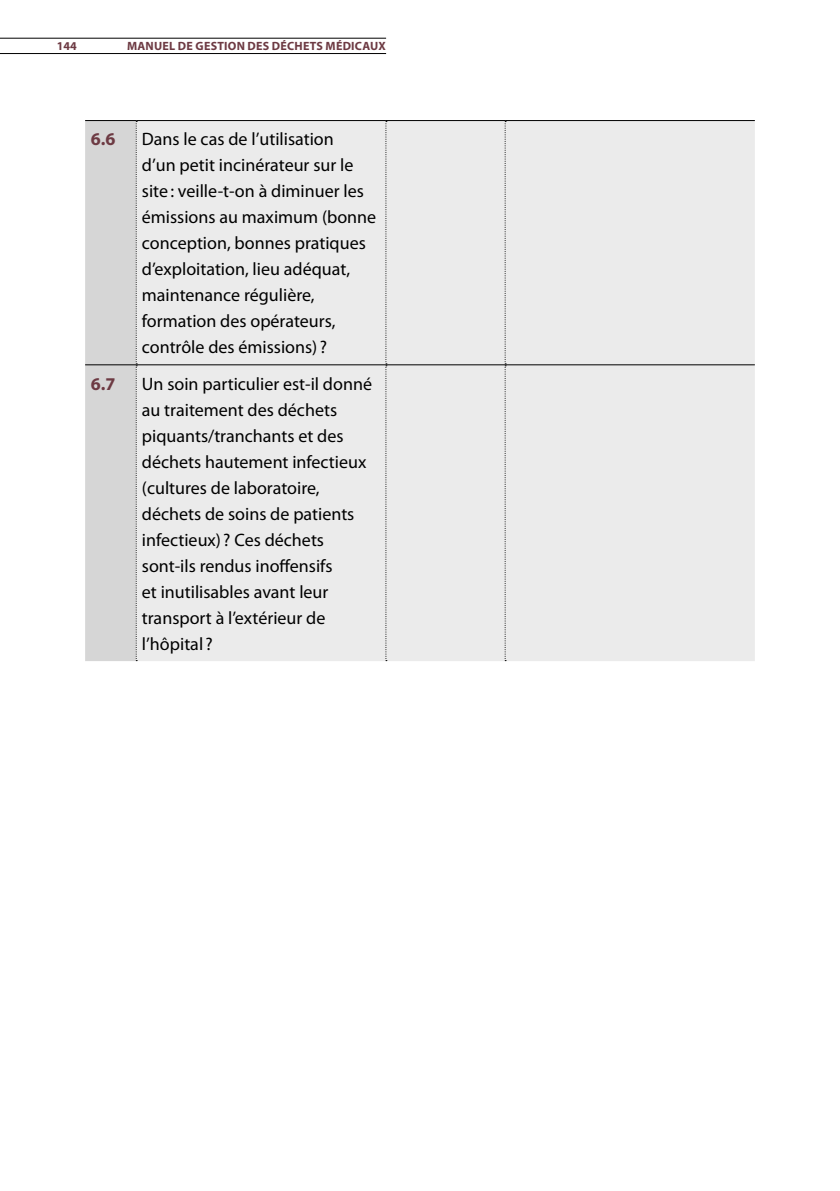
<style>
.page{position:relative;width:840px;height:1191px;background:#fff}
.page>*{position:absolute;margin:0;border:0;box-sizing:border-box;transform-origin:0 0}
.t1{font:18px/26px "Myriad Pro";color:#000}
.t2{font:700 18px "Myriad Pro";color:#6d3a43}
.t3{font:700 12px "Myriad Pro";letter-spacing:.02em;color:#6d3a43}
</style>
<div class="page">
<hr style="left:0;top:38px;width:386px;height:1px;background:#000">
<hr style="left:0;top:53px;width:386px;height:1px;background:#000">
<div style="left:137px;top:121px;width:617px;height:540px;background:#ebebeb"></div>
<hr style="left:85px;top:120px;width:51px;height:1px;background:#000">
<hr style="left:136px;top:120px;width:250px;height:1px;background:#000">
<hr style="left:386px;top:120px;width:119px;height:1px;background:#000">
<hr style="left:505px;top:120px;width:249px;height:1px;background:#000">
<hr style="left:136px;top:364px;width:250px;height:1px;background:#000">
<hr style="left:386px;top:364px;width:119px;height:1px;background:#000">
<hr style="left:505px;top:364px;width:249px;height:1px;background:#000">
<div style="left:85px;top:121px;width:52px;height:540px;background:#d6d6d6"></div>
<svg style="left:385px;top:121px;width:2px;height:540px"></svg>
<svg style="left:504px;top:121px;width:2px;height:540px"></svg>
<p class="t3" style="left:57px;top:38px;width:21px">144</p>
<p class="t3" style="left:127px;top:38px;width:260px">MANUEL DE GESTION DES DÉCHETS MÉDICAUX</p>
<p class="t2" style="left:91px;top:128px;width:26px">6.6</p>
<p class="t1" style="left:142px;top:126px;width:236px">Dans le cas de l’utilisation<br>d’un petit incinérateur sur le site: veille-t-on à diminuer les émissions au maximum (bonne conception, bonnes pratiques d’exploitation, lieu adéquat, maintenance régulière, formation des opérateurs, contrôle des émissions) ?</p>
<p class="t2" style="left:91px;top:372px;width:26px">6.7</p>
<p class="t1" style="left:142px;top:370px;width:231px">Un soin particulier est-il donné au traitement des déchets piquants/tranchants et des déchets hautement infectieux (cultures de laboratoire, déchets de soins de patients infectieux) ? Ces déchets sont-ils rendus inoffensifs<br>et inutilisables avant leur transport à l’extérieur de l’hôpital ?</p>
</div>
